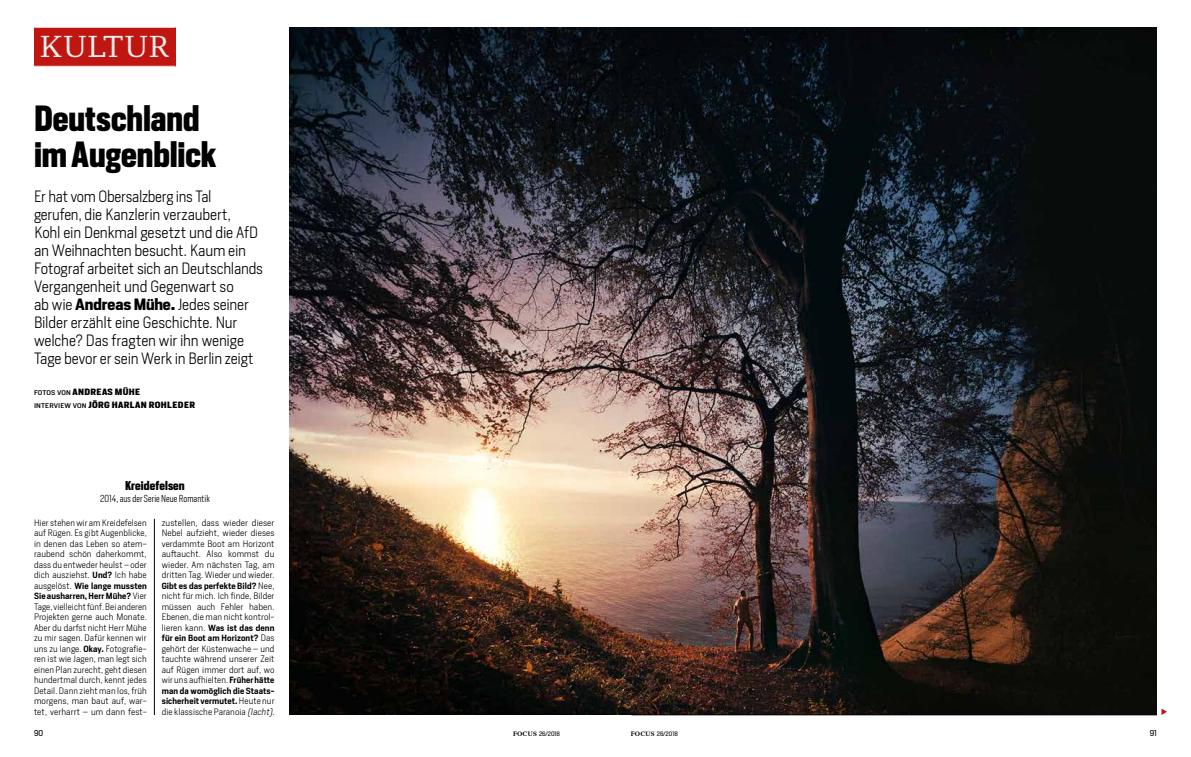
<style>
.page{position:relative;width:1191px;height:757px;background:#fff}
.page>*{position:absolute;margin:0;border:0;box-sizing:border-box;transform-origin:0 0}
.t1{font:700 34px/36px "Heron Sans Cond";letter-spacing:-.005em;color:#000}
.t2{font:31px "Candida Focus Roman";letter-spacing:.03em;color:#efefee}
.t3{font:300 15.3px/18px "Heron Sans";letter-spacing:-.01em;color:#000}
.t4{font:700 12px "Heron Sans Cond";letter-spacing:.01em;color:#000}
.t5{font:300 9.5px "Heron Sans Cond";letter-spacing:.01em;color:#000}
.t6{font:300 8.7px/10.5px "Heron Sans";letter-spacing:.01em;color:#000;text-align:justify}
.t7{font:300 8.7px/10.5px "Heron Sans";letter-spacing:.01em;color:#000;text-align:justify;scale:1.05 1}
.t8{font:700 8.5px/13px "Heron Sans Cond";letter-spacing:.035em;color:#000;scale:1.21 1}
.t9{font:600 8.4px/10.5px "Heron Sans";letter-spacing:.01em;color:#000}
.t10{font:8px "Heron Sans";color:#000}
.t11{font:6px "Heron Sans";color:#000}
.s1{font-weight:700}
.s2{font-family:"Heron Sans";font-weight:500;font-size:6.4px}
.s3{font-weight:600;font-size:8.4px}
.s4{font-weight:300;font-size:8.7px}
.s5{font-style:italic}
.s6{font-family:"Candida Focus";font-weight:700;font-size:6.5px}
</style>
<div class="page">
<img style="left:290px;top:27px;width:867px;height:688px">
<hr style="left:631px;top:715px;width:526px;height:1px;background:#000">
<hr style="left:154px;top:519px;width:1px;height:196px;background:#000">
<div style="left:34px;top:27px;width:142px;height:39px;background:#c01611"></div>
<hr style="left:34px;top:27px;width:142px;height:1px;background:#fff">
<svg style="left:1161px;top:708px;width:6px;height:7px"></svg>
<h2 class="t2" style="left:40px;top:29px;width:131px">KULTUR</h2>
<h1 class="t1" style="left:34px;top:101px;width:183px">Deutschland im Augenblick</h1>
<p class="t3" style="left:34px;top:187px;width:230px">Er hat vom Obersalzberg ins Tal gerufen, die Kanzlerin verzaubert,<br>Kohl ein Denkmal gesetzt und die AfD an Weihnachten besucht. Kaum ein Fotograf arbeitet sich an Deutschlands Vergangenheit und Gegenwart so<br>ab wie <span class="s1">Andreas Mühe.</span> Jedes seiner Bilder erzählt eine Geschichte. Nur welche? Das fragten wir ihn wenige Tage bevor er sein Werk in Berlin zeigt</p>
<p class="t8" style="left:34px;top:385px;width:135px"><span class="s2">FOTOS VON</span> ANDREAS MÜHE<br><span class="s2">INTERVIEW VON</span> JÖRG HARLAN ROHLEDER</p>
<h3 class="t4" style="left:125px;top:477px;width:61px">Kreidefelsen</h3>
<p class="t5" style="left:100px;top:492px;width:111px">2014, aus der Serie Neue Romantik</p>
<p class="t6" style="left:34px;top:517px;width:114px">Hier stehen wir am Kreidefelsen auf Rügen. Es gibt Augenblicke, in denen das Leben so atem&shy;raubend schön daherkommt, dass du entweder heulst – oder dich ausziehst. <span class="s3">Und?</span> Ich habe</p>
<p class="t9" style="left:34px;top:580px;width:114px"><span class="s4">ausgelöst.</span> Wie lange mussten<br>Sie ausharren, Herr Mühe? <span class="s4">Vier</span></p>
<p class="t6" style="left:34px;top:601px;width:114px">Tage, vielleicht fünf. Bei anderen Projekten gerne auch Monate.<br>Aber du darfst nicht Herr Mühe zu mir sagen. Dafür kennen wir uns zu lange. <span class="s3">Okay.</span> Fotografie&shy;ren ist wie Jagen, man legt sich einen Plan zurecht, geht diesen hundertmal durch, kennt jedes Detail. Dann zieht man los, früh morgens, man baut auf, war&shy;tet, verharrt – um dann fest-</p>
<p class="t7" style="left:162px;top:517px;width:109px">zustellen, dass wieder dieser Nebel aufzieht, wieder dieses verdammte Boot am Horizont auftaucht. Also kommst du wieder. Am nächsten Tag, am dritten Tag. Wieder und wieder.</p>
<p class="t9" style="left:162px;top:580px;width:114px">Gibt es das perfekte Bild? <span class="s4">Nee,</span></p>
<p class="t6" style="left:162px;top:591px;width:114px">nicht für mich. Ich finde, Bilder müssen auch Fehler haben.<br>Ebenen, die man nicht kontrol-</p>
<p class="t9" style="left:162px;top:622px;width:114px"><span class="s4">lieren kann.</span> Was ist das denn für ein Boot am Horizont? <span class="s4">Das</span></p>
<p class="t6" style="left:162px;top:643px;width:114px">gehört der Küstenwache – und tauchte während unserer Zeit auf Rügen immer dort auf, wo wir uns aufhielten. <span class="s3">Früher hätte</span></p>
<p class="t9" style="left:162px;top:685px;width:114px">man da womöglich die Staats&shy;sicherheit vermutet. <span class="s4">Heute nur</span></p>
<p class="t6" style="left:162px;top:706px;width:116px">die klassische Paranoia <span class="s5">(lacht).</span></p>
<p class="t10" style="left:34px;top:728px;width:11px">90</p>
<p class="t11" style="left:513px;top:730px;width:48px"><span class="s6">FOCUS</span> 26/2018</p>
<p class="t11" style="left:631px;top:730px;width:48px"><span class="s6">FOCUS</span> 26/2018</p>
<p class="t10" style="left:1149px;top:728px;width:9px">91</p>
</div>
